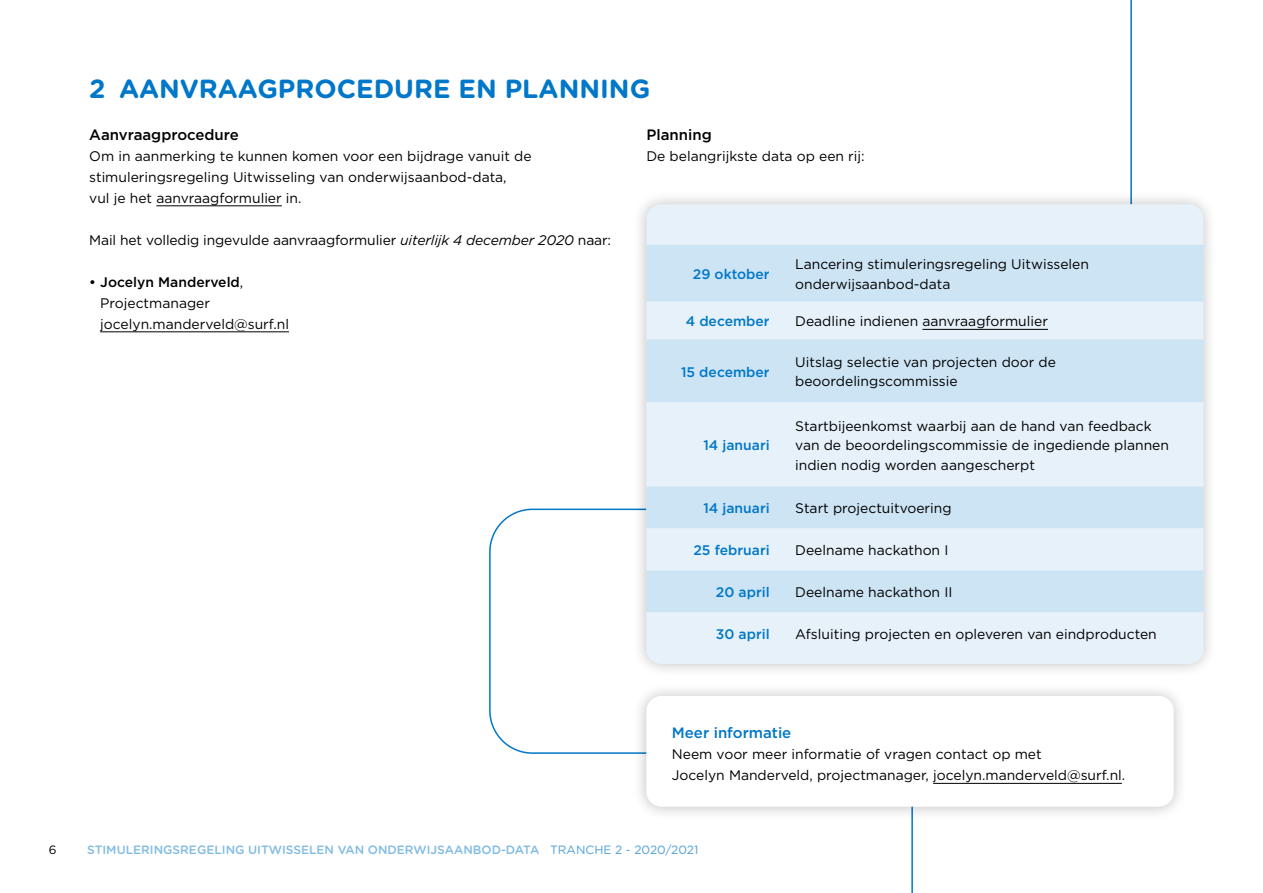
<style>
.page{position:relative;width:1263px;height:893px;background:#fff}
.page>*{position:absolute;margin:0;border:0;box-sizing:border-box;transform-origin:0 0}
.t1{font:700 26.25px "Gotham Rounded";color:#0077c8}
.t2{font:500 15px "Gotham";color:#000}
.t3{font:500 15px "Gotham";color:#0077c8}
.t4{font:13.8px/21px "Gotham";color:#000}
.t5{font:500 13.8px "Gotham";color:#0077c8}
.t6{font:500 12px "Gotham Rounded";color:#80bbe3}
.t7{font:12px "Gotham Rounded";color:#000}
.s1{font-style:italic}
.s2{font-weight:500}
.s3{font-weight:400;color:#4da0d8}
</style>
<div class="page">
<div style="left:632px;top:190px;width:586px;height:488px;background:#000;opacity:.25"></div>
<div style="left:646px;top:204px;width:557px;height:460px;background:#e6f1f9;border-radius:15px"></div>
<div style="left:646px;top:245px;width:557px;height:57px;background:#cce4f4"></div>
<svg style="left:646px;top:328px;width:557px;height:326px"></svg>
<hr style="left:922px;top:329px;width:126px;height:1px;background:#000">
<hr style="left:156px;top:205px;width:126px;height:1px;background:#000">
<hr style="left:100px;top:331px;width:189px;height:1px;background:#000">
<div style="left:632px;top:682px;width:556px;height:139px;background:#000;opacity:.25"></div>
<div style="left:646px;top:696px;width:528px;height:111px;background:#fff;border-radius:15px"></div>
<hr style="left:933px;top:783px;width:189px;height:1px;background:#000">
<h1 class="t1" style="left:89px;top:69px;width:562px">2 AANVRAAGPROCEDURE EN PLANNING</h1>
<p class="t2" style="left:89px;top:125px;width:151px">Aanvraagprocedure</p>
<p class="t4" style="left:89px;top:145px;width:444px">Om in aanmerking te kunnen komen voor een bijdrage vanuit de stimuleringsregeling Uitwisseling van onderwijsaanbod-data,<br>vul je het aanvraagformulier in.</p>
<p class="t4" style="left:89px;top:229px;width:523px">Mail het volledig ingevulde aanvraagformulier <span class="s1">uiterlijk 4 december 2020</span> naar:</p>
<p class="t4" style="left:100px;top:271px;width:190px;text-indent:-11px"><span class="s2">• Jocelyn Manderveld</span>,<br>Projectmanager jocelyn.manderveld@surf.nl</p>
<p class="t2" style="left:646px;top:125px;width:67px">Planning</p>
<p class="t4" style="left:646px;top:145px;width:220px">De belangrijkste data op een rij:</p>
<p class="t5" style="left:693px;top:265px;width:78px">29 oktober</p>
<p class="t4" style="left:795px;top:254px;width:295px;line-height:19.5px">Lancering stimuleringsregeling Uitwisselen onderwijsaanbod-data</p>
<p class="t5" style="left:686px;top:312px;width:85px">4 december</p>
<p class="t4" style="left:795px;top:311px;width:254px">Deadline indienen aanvraagformulier</p>
<p class="t5" style="left:681px;top:363px;width:90px">15 december</p>
<p class="t4" style="left:795px;top:352px;width:262px;line-height:19.5px">Uitslag selectie van projecten door de beoordelingscommissie</p>
<p class="t5" style="left:703px;top:436px;width:68px">14 januari</p>
<p class="t4" style="left:795px;top:416px;width:375px;line-height:19.5px">Startbijeenkomst waarbij aan de hand van feedback van de beoordelingscommissie de ingediende plannen indien nodig worden aangescherpt</p>
<p class="t5" style="left:703px;top:499px;width:68px">14 januari</p>
<p class="t4" style="left:795px;top:498px;width:158px">Start projectuitvoering</p>
<p class="t5" style="left:693px;top:541px;width:78px">25 februari</p>
<p class="t4" style="left:795px;top:540px;width:155px">Deelname hackathon I</p>
<p class="t5" style="left:716px;top:583px;width:55px">20 april</p>
<p class="t4" style="left:795px;top:582px;width:159px">Deelname hackathon II</p>
<p class="t5" style="left:716px;top:625px;width:55px">30 april</p>
<p class="t4" style="left:795px;top:624px;width:363px">Afsluiting projecten en opleveren van eindproducten</p>
<p class="t3" style="left:672px;top:723px;width:121px">Meer informatie</p>
<p class="t4" style="left:672px;top:744px;width:455px">Neem voor meer informatie of vragen contact op met<br>Jocelyn Manderveld, projectmanager, jocelyn.manderveld@surf.nl.</p>
<p class="t7" style="left:49px;top:841px;width:9px">6</p>
<p class="t6" style="left:87px;top:841px;width:613px">STIMULERINGSREGELING UITWISSELEN VAN ONDERWIJSAANBOD-DATA <span class="s3">TRANCHE 2 - 2020/2021</span></p>
</div>
